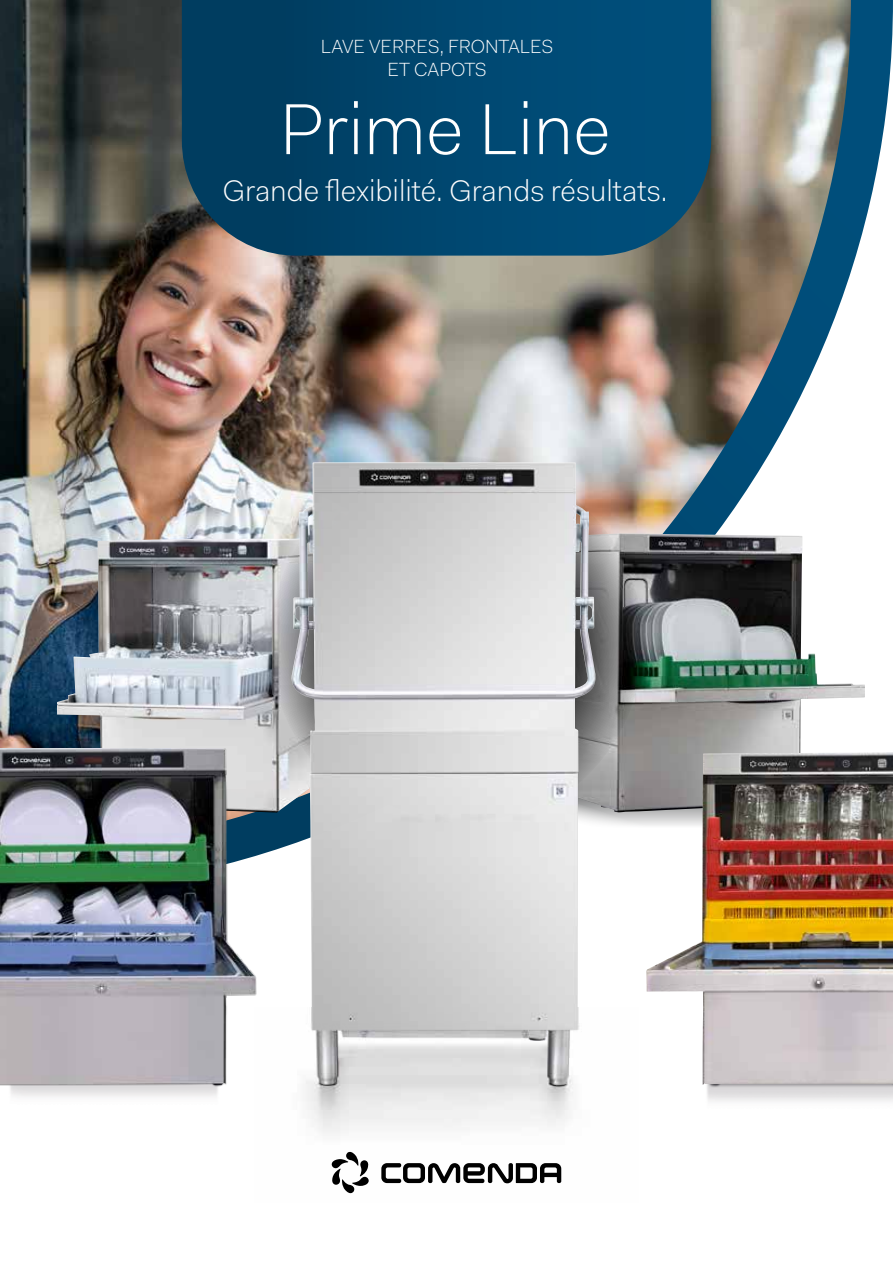
<style>
.page{position:relative;width:893px;height:1263px;background:#fff}
.page>*{position:absolute;margin:0;border:0;box-sizing:border-box;transform-origin:0 0}
.t1{font:300 72.45px "Fakt Pro";color:#fff}
.t2{font:300 29.85px "Fakt Pro";color:#fff}
.t3{font:300 19.05px/22.5px "Fakt Pro";color:#fff;text-align:center}
</style>
<div class="page">
<img style="left:0;top:0;width:893px;height:855px">
<svg style="left:182px;top:0;width:529px;height:256px;background:#05476c"></svg>
<img style="left:56px;top:539px;width:234px;height:273px">
<svg style="left:597px;top:813px;width:49px;height:16px"></svg>
<img style="left:597px;top:533px;width:268px;height:280px">
<img style="left:707px;top:1085px;width:186px;height:17px">
<img style="left:646px;top:752px;width:247px;height:333px">
<img style="left:0;top:748px;width:261px;height:347px">
<svg style="left:270px;top:456px;width:373px;height:373px;background:#7f7f80"></svg>
<img style="left:290px;top:462px;width:307px;height:624px">
<svg style="left:381px;top:1163px;width:180px;height:20px"></svg>
<svg style="left:332px;top:1152px;width:37px;height:41px"></svg>
<p class="t3" style="left:321px;top:35px;width:234px">LAVE VERRES, FRONTALES<br>ET CAPOTS</p>
<h1 class="t1" style="left:280px;top:81px;width:332px">Prime Line</h1>
<p class="t2" style="left:223px;top:171px;width:446px">Grande flexibilité. Grands résultats.</p>
</div>
